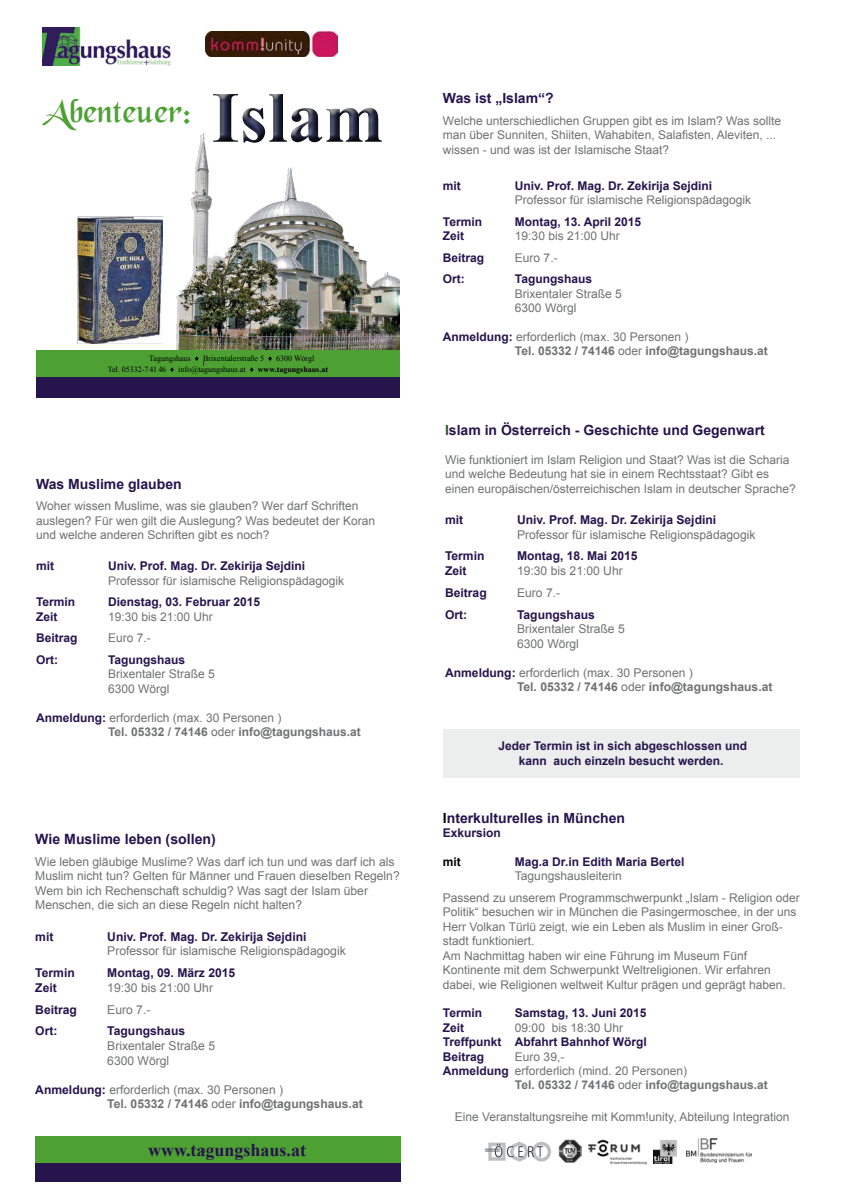
<style>
.page{position:relative;width:842px;height:1191px;background:#fff}
.page>*{position:absolute;margin:0;border:0;box-sizing:border-box;transform-origin:0 0}
.t1{font:35px "Black Chancery";color:#4da133}
.t2{font:700 18px "Times New Roman";color:#26144d}
.t3{font:700 14.1px "Arial";color:#26144d}
.t4{font:700 14px "Arial";color:#26144d}
.t5{font:12.1px/14.5px "Arial";color:#707172}
.t6{font:700 12.1px "Arial";color:#26144d}
.t7{font:700 12.1px/14.5px "Arial";color:#707172}
.t8{font:12px/14.4px "Arial";color:#707172}
.t9{font:700 12px/14.4px "Arial";color:#26144d;text-align:center}
.t10{font:700 12px/14.4px "Arial";color:#707172}
.t11{font:700 12px "Arial";color:#000}
.t12{font:8px/11px "Times New Roman";color:#000}
.s1{font-family:"Times New Roman";font-weight:700;font-size:72px;color:#424a7c}
.s2{font-weight:700}
.s3{color:#26144d}
.s4{font-weight:400}
.s5{color:#345624}
.s6{color:#000}
.s7{font-weight:700;color:#26144d}
</style>
<div class="page">
<img style="left:128px;top:164px;width:272px;height:186px">
<img style="left:43px;top:28px;width:128px;height:37px">
<div style="left:36px;top:376px;width:364px;height:22px;background:#26144d"></div>
<div style="left:35px;top:1160px;width:366px;height:22px;background:#26144d"></div>
<div style="left:35px;top:1136px;width:366px;height:27px;background:#4da133"></div>
<div style="left:36px;top:350px;width:364px;height:26px;background:#4da133"></div>
<div style="left:207px;top:89px;width:182px;height:61px;background:#000;opacity:.75"></div>
<img style="left:77px;top:217px;width:86px;height:127px">
<img style="left:205px;top:31px;width:132px;height:26px">
<div style="left:443px;top:729px;width:356px;height:48px;background:#eceded"></div>
<img style="left:588px;top:1140px;width:59px;height:24px">
<img style="left:653px;top:1140px;width:23px;height:23px">
<img style="left:559px;top:1139px;width:23px;height:23px">
<img style="left:485px;top:1141px;width:66px;height:21px">
<img style="left:686px;top:1138px;width:66px;height:24px">
<h1 class="t1" style="left:43px;top:93px;width:343px">Abenteuer: <span class="s1">Islam</span></h1>
<p class="t12" style="left:108px;top:352px;width:222px;text-indent:42px">Tagungshaus ♦ Brixentalerstraße 5 ♦ 6300 Wörgl<br>Tel. 05332-7 41 46 ♦ info@tagungshaus.at ♦ <span class="s2">www.tagungshaus.at</span></p>
<p class="t4" style="left:36px;top:474px;width:147px">Was Muslime glauben</p>
<p class="t8" style="left:36px;top:499px;width:341px">Woher wissen Muslime, was sie glauben? Wer darf Schriften auslegen? Für wen gilt die Auslegung? Was bedeutet der Koran und welche anderen Schriften gibt es noch?</p>
<p class="t9" style="left:36px;top:559px;width:19px">mit</p>
<p class="t9" style="left:108px;top:559px;width:199px">Univ. Prof. Mag. Dr. Zekirija Sejdini</p>
<p class="t8" style="left:108px;top:573px;width:238px">Professor für islamische Religionspädagogik</p>
<p class="t9" style="left:36px;top:595px;width:41px">Termin</p>
<p class="t9" style="left:108px;top:595px;width:154px">Dienstag, 03. Februar 2015</p>
<p class="t9" style="left:36px;top:610px;width:23px">Zeit</p>
<p class="t8" style="left:108px;top:609px;width:106px">19:30 bis 21:00 Uhr</p>
<p class="t9" style="left:36px;top:631px;width:43px">Beitrag</p>
<p class="t8" style="left:108px;top:631px;width:44px">Euro 7.-</p>
<p class="t9" style="left:36px;top:653px;width:23px">Ort:</p>
<p class="t9" style="left:108px;top:653px;width:79px">Tagungshaus</p>
<p class="t8" style="left:108px;top:667px;width:108px">Brixentaler Straße 5<br>6300 Wörgl</p>
<p class="t10" style="left:108px;top:710px;width:254px;text-indent:-72px"><span class="s3">Anmeldung:</span> <span class="s4">erforderlich (max. 30 Personen )<br></span>Tel. 05332 / 74146 <span class="s4">oder</span> info@tagungshaus.at</p>
<p class="t3" style="left:35px;top:829px;width:182px">Wie Muslime leben (sollen)</p>
<p class="t5" style="left:35px;top:854px;width:366px">Wie leben gläubige Muslime? Was darf ich tun und was darf ich als Muslim nicht tun? Gelten für Männer und Frauen dieselben Regeln?<br>Wem bin ich Rechenschaft schuldig? Was sagt der Islam über Menschen, die sich an diese Regeln nicht halten?</p>
<p class="t6" style="left:35px;top:928px;width:20px">mit</p>
<p class="t6" style="left:107px;top:928px;width:201px">Univ. Prof. Mag. Dr. Zekirija Sejdini</p>
<p class="t5" style="left:107px;top:944px;width:240px">Professor für islamische Religionspädagogik</p>
<p class="t6" style="left:35px;top:965px;width:41px">Termin</p>
<p class="t6" style="left:107px;top:965px;width:129px">Montag, 09. März 2015</p>
<p class="t6" style="left:35px;top:979px;width:23px">Zeit</p>
<p class="t5" style="left:107px;top:980px;width:107px">19:30 bis 21:00 Uhr</p>
<p class="t6" style="left:35px;top:1001px;width:43px">Beitrag</p>
<p class="t5" style="left:107px;top:1002px;width:45px">Euro 7.-</p>
<p class="t6" style="left:35px;top:1023px;width:24px">Ort:</p>
<p class="t6" style="left:107px;top:1023px;width:79px">Tagungshaus</p>
<p class="t5" style="left:107px;top:1038px;width:109px">Brixentaler Straße 5<br>6300 Wörgl</p>
<p class="t7" style="left:107px;top:1082px;width:257px;text-indent:-72px"><span class="s3">Anmeldung:</span> <span class="s4">erforderlich (max. 30 Personen )<br></span>Tel. 05332 / 74146 <span class="s4">oder</span> info@tagungshaus.at</p>
<h2 class="t2" style="left:148px;top:1137px;width:160px">www.tagungshaus.at</h2>
<p class="t4" style="left:443px;top:89px;width:112px">Was ist „Islam“?</p>
<p class="t8" style="left:443px;top:114px;width:340px">Welche unterschiedlichen Gruppen gibt es im Islam? Was sollte man über Sunniten, Shiiten, Wahabiten, Salafisten, Aleviten, ... wissen - und was ist der Islamische Staat?</p>
<p class="t9" style="left:443px;top:179px;width:19px">mit</p>
<p class="t9" style="left:515px;top:179px;width:199px">Univ. Prof. Mag. Dr. Zekirija Sejdini</p>
<p class="t8" style="left:515px;top:193px;width:238px">Professor für islamische Religionspädagogik</p>
<p class="t9" style="left:443px;top:215px;width:41px">Termin</p>
<p class="t9" style="left:515px;top:215px;width:128px">Montag, 13. April 2015</p>
<p class="t9" style="left:443px;top:229px;width:23px">Zeit</p>
<p class="t8" style="left:515px;top:229px;width:106px">19:30 bis 21:00 Uhr</p>
<p class="t9" style="left:443px;top:251px;width:43px">Beitrag</p>
<p class="t8" style="left:515px;top:250px;width:44px">Euro 7.-</p>
<p class="t9" style="left:443px;top:272px;width:23px">Ort:</p>
<p class="t9" style="left:515px;top:272px;width:79px">Tagungshaus</p>
<p class="t8" style="left:515px;top:286px;width:108px">Brixentaler Straße 5<br>6300 Wörgl</p>
<p class="t10" style="left:515px;top:330px;width:254px;text-indent:-72px"><span class="s3">Anmeldung:</span> <span class="s4">erforderlich (max. 30 Personen )<br></span>Tel. 05332 / 74146 <span class="s4">oder</span> info@tagungshaus.at</p>
<p class="t4" style="left:445px;top:420px;width:321px"><span class="s5">I</span>slam in Österreich - Geschichte und Gegenwart</p>
<p class="t8" style="left:445px;top:452px;width:352px">Wie funktioniert im Islam Religion und Staat? Was ist die Scharia und welche Bedeutung hat sie in einem Rechtsstaat? Gibt es einen europäischen/österreichischen Islam in deutscher Sprache?</p>
<p class="t6" style="left:445px;top:512px;width:20px">mit</p>
<p class="t6" style="left:517px;top:512px;width:201px">Univ. Prof. Mag. Dr. Zekirija Sejdini</p>
<p class="t5" style="left:517px;top:527px;width:240px">Professor für islamische Religionspädagogik</p>
<p class="t6" style="left:445px;top:548px;width:41px">Termin</p>
<p class="t6" style="left:517px;top:548px;width:122px">Montag, 18. Mai 2015</p>
<p class="t6" style="left:445px;top:563px;width:23px">Zeit</p>
<p class="t5" style="left:517px;top:563px;width:107px">19:30 bis 21:00 Uhr</p>
<p class="t6" style="left:445px;top:584px;width:43px">Beitrag</p>
<p class="t5" style="left:517px;top:585px;width:45px">Euro 7.-</p>
<p class="t6" style="left:445px;top:606px;width:24px">Ort:</p>
<p class="t6" style="left:517px;top:606px;width:79px">Tagungshaus</p>
<p class="t5" style="left:517px;top:622px;width:109px">Brixentaler Straße 5<br>6300 Wörgl</p>
<p class="t7" style="left:517px;top:666px;width:257px;text-indent:-72px"><span class="s3">Anmeldung:</span> <span class="s4">erforderlich (max. 30 Personen )<br></span>Tel. 05332 / 74146 <span class="s4">oder</span> info@tagungshaus.at</p>
<p class="t9" style="left:498px;top:739px;width:250px">Jeder Termin ist in sich abgeschlossen und kann auch einzeln besucht werden.</p>
<p class="t4" style="left:443px;top:808px;width:184px"><span class="s6">I</span>nterkulturelles in München</p>
<p class="t9" style="left:443px;top:826px;width:60px">Exkursion</p>
<p class="t11" style="left:443px;top:854px;width:19px">mit</p>
<p class="t9" style="left:515px;top:855px;width:171px">Mag.a Dr.in Edith Maria Bertel</p>
<p class="t8" style="left:443px;top:865px;width:358px;line-height:21.6px;text-indent:72px">Tagungshausleiterin<br>Passend zu unserem Programmschwerpunkt „Islam - Religion oder</p>
<p class="t8" style="left:443px;top:905px;width:355px">Politik“ besuchen wir in München die Pasingermoschee, in der uns Herr Volkan Türlü zeigt, wie ein Leben als Muslim in einer Groß&shy;stadt funktioniert.<br>Am Nachmittag haben wir eine Führung im Museum Fünf Kontinente mit dem Schwerpunkt Weltreligionen. Wir erfahren dabei, wie Religionen weltweit Kultur prägen und geprägt haben.</p>
<p class="t9" style="left:443px;top:1006px;width:41px">Termin</p>
<p class="t9" style="left:515px;top:1006px;width:133px">Samstag, 13. Juni 2015</p>
<p class="t9" style="left:443px;top:1020px;width:23px">Zeit</p>
<p class="t8" style="left:515px;top:1020px;width:110px">09:00 bis 18:30 Uhr</p>
<p class="t9" style="left:443px;top:1035px;width:205px;text-align:left">Treffpunkt Abfahrt Bahnhof Wörgl<br>Beitrag</p>
<p class="t8" style="left:515px;top:1049px;width:51px">Euro 39,-</p>
<p class="t8" style="left:443px;top:1063px;width:246px"><span class="s7">Anmeldung</span> erforderlich (mind. 20 Personen)</p>
<p class="t10" style="left:515px;top:1078px;width:254px">Tel. 05332 / 74146 <span class="s4">oder</span> info@tagungshaus.at</p>
<p class="t8" style="left:455px;top:1109px;width:336px">Eine Veranstaltungsreihe mit Komm!unity, Abteilung Integration</p>
</div>
